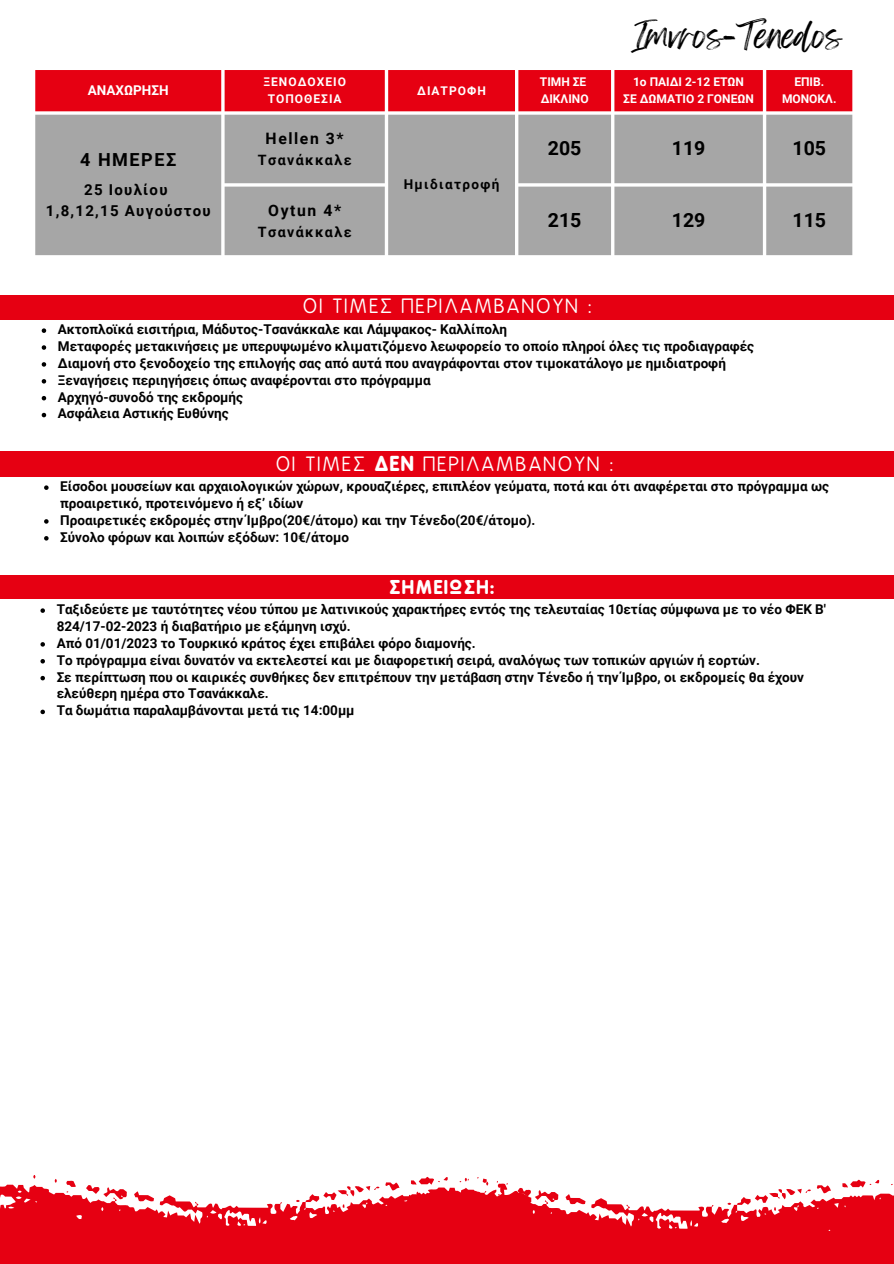
<style>
.page{position:relative;width:894px;height:1264px;background:#fff}
.page>*{position:absolute;margin:0;border:0;box-sizing:border-box;transform-origin:0 0}
.t1{font:29.85px "Feeling Passionate";color:#000}
.t2{font:19.5px "B Preplay";letter-spacing:.085em;color:#fff}
.t3{font:700 19.5px "Roboto";color:#000}
.t4{font:700 18px "B Preplay";letter-spacing:.085em;color:#fff}
.t5{font:700 18px "Roboto";letter-spacing:.085em;color:#000}
.t6{font:700 15.75px "Roboto";letter-spacing:.1em;color:#000}
.t7{font:700 15px/21px "Roboto";letter-spacing:.085em;color:#000;text-align:center}
.t8{font:700 14.25px "Roboto";letter-spacing:.1em;color:#000}
.t9{font:700 13.5px/16.8px "Roboto";color:#000}
.t10{font:700 13.5px "Roboto";letter-spacing:.1em;color:#000}
.t11{font:700 13.5px "Roboto";color:#fff}
.t12{font:700 12px/16.5px "Roboto";color:#fff}
.t13{font:700 12px "Roboto";letter-spacing:.085em;color:#fff}
.s1{font-weight:700}
</style>
<div class="page">
<div style="left:35px;top:70px;width:817px;height:41px;background:#e60012"></div>
<div style="left:35px;top:115px;width:817px;height:140px;background:#a6a6a6"></div>
<div style="left:0;top:295px;width:893px;height:25px;background:#e60012"></div>
<svg style="left:42px;top:328px;width:4px;height:5px"></svg>
<svg style="left:42px;top:345px;width:4px;height:5px"></svg>
<svg style="left:42px;top:362px;width:4px;height:5px"></svg>
<svg style="left:42px;top:379px;width:4px;height:4px"></svg>
<svg style="left:42px;top:396px;width:4px;height:4px"></svg>
<svg style="left:42px;top:413px;width:4px;height:4px"></svg>
<div style="left:0;top:452px;width:893px;height:25px;background:#e60012"></div>
<svg style="left:44px;top:485px;width:5px;height:5px"></svg>
<svg style="left:44px;top:519px;width:5px;height:4px"></svg>
<svg style="left:44px;top:536px;width:5px;height:4px"></svg>
<svg style="left:0;top:1175px;width:893px;height:88px"></svg>
<div style="left:0;top:575px;width:893px;height:23px;background:#e60012"></div>
<svg style="left:40px;top:608px;width:5px;height:5px"></svg>
<svg style="left:40px;top:642px;width:5px;height:4px"></svg>
<svg style="left:40px;top:659px;width:5px;height:4px"></svg>
<svg style="left:40px;top:676px;width:5px;height:4px"></svg>
<svg style="left:40px;top:709px;width:5px;height:5px"></svg>
<p class="t11" style="left:88px;top:83px;width:82px">ΑΝΑΧΩΡΗΣΗ</p>
<h3 class="t5" style="left:80px;top:149px;width:97px">4 ΗΜΕΡΕΣ</h3>
<p class="t7" style="left:46px;top:180px;width:166px">25 Ιουλίου<br>1,8,12,15 Αυγούστου</p>
<p class="t13" style="left:263px;top:75px;width:84px">ΞΕΝΟΔΟΧΕΙΟ</p>
<p class="t13" style="left:267px;top:91px;width:75px">ΤΟΠΟΘΕΣΙΑ</p>
<p class="t6" style="left:265px;top:129px;width:80px">Hellen 3*</p>
<p class="t8" style="left:258px;top:152px;width:95px">Τσανάκκαλε</p>
<p class="t6" style="left:268px;top:201px;width:74px">Oytun 4*</p>
<p class="t8" style="left:258px;top:224px;width:95px">Τσανάκκαλε</p>
<h1 class="t1" style="left:631px;top:11px;width:212px">Imvros-Tenedos</h1>
<p class="t13" style="left:417px;top:83px;width:70px">ΔΙΑΤΡΟΦΗ</p>
<p class="t12" style="left:540px;top:74px;width:50px">ΤΙΜΗ ΣΕ<br>ΔΙΚΛΙΝΟ</p>
<p class="t12" style="left:633px;top:74px;width:112px">1ο ΠΑΙΔΙ 2-12 ΕΤΩΝ</p>
<p class="t12" style="left:623px;top:90px;width:132px">ΣΕ ΔΩΜΑΤΙΟ 2 ΓΟΝΕΩΝ</p>
<p class="t12" style="left:794px;top:74px;width:31px">ΕΠΙΒ.</p>
<p class="t12" style="left:781px;top:90px;width:56px">MOΝΟΚΛ.</p>
<p class="t10" style="left:403px;top:177px;width:97px">Ημιδιατροφή</p>
<p class="t3" style="left:547px;top:137px;width:35px">205</p>
<p class="t3" style="left:671px;top:137px;width:35px">119</p>
<p class="t3" style="left:792px;top:137px;width:35px">105</p>
<p class="t3" style="left:547px;top:209px;width:35px">215</p>
<p class="t3" style="left:671px;top:209px;width:35px">129</p>
<p class="t3" style="left:792px;top:209px;width:35px">115</p>
<h3 class="t2" style="left:304px;top:296px;width:290px">ΟΙ ΤΙΜΕΣ ΠΕΡΙΛΑΜΒΑΝΟΥΝ :</h3>
<p class="t9" style="left:58px;top:321px;width:450px">Ακτοπλοϊκά εισιτήρια, Μάδυτος-Τσανάκκαλε και Λάμψακος- Καλλίπολη</p>
<p class="t9" style="left:58px;top:338px;width:697px">Μεταφορές μετακινήσεις με υπερυψωμένο κλιματιζόμενο λεωφορείο το οποίο πληροί όλες τις προδιαγραφές</p>
<p class="t9" style="left:58px;top:355px;width:669px">Διαμονή στο ξενοδοχείο της επιλογής σας από αυτά που αναγράφονται στον τιμοκατάλογο με ημιδιατροφή</p>
<p class="t9" style="left:58px;top:371px;width:374px">Ξεναγήσεις περιηγήσεις όπως αναφέρονται στο πρόγραμμα</p>
<p class="t9" style="left:58px;top:388px;width:187px">Αρχηγό-συνοδό της εκδρομής</p>
<p class="t9" style="left:58px;top:405px;width:172px">Ασφάλεια Αστικής Ευθύνης</p>
<h3 class="t2" style="left:276px;top:453px;width:339px">ΟΙ ΤΙΜΕΣ <span class="s1">ΔΕΝ</span> ΠΕΡΙΛΑΜΒΑΝΟΥΝ :</h3>
<p class="t9" style="left:60px;top:478px;width:770px">Είσοδοι μουσείων και αρχαιολογικών χώρων, κρουαζιέρες, επιπλέον γεύματα, ποτά και ότι αναφέρεται στο πρόγραμμα ως προαιρετικό, προτεινόμενο ή εξ’ ιδίων</p>
<p class="t9" style="left:60px;top:512px;width:476px">Προαιρετικές εκδρομές στην Ίμβρο(20€/άτομο) και την Τένεδο(20€/άτομο).</p>
<p class="t9" style="left:60px;top:528px;width:290px">Σύνολο φόρων και λοιπών εξόδων: 10€/άτομο</p>
<h3 class="t4" style="left:390px;top:576px;width:106px">ΣΗΜΕΙΩΣΗ:</h3>
<p class="t9" style="left:57px;top:601px;width:770px">Ταξιδεύετε με ταυτότητες νέου τύπου με λατινικούς χαρακτήρες εντός της τελευταίας 10ετίας σύμφωνα με το νέο ΦΕΚ Β'<br>824/17-02-2023 ή διαβατήριο με εξάμηνη ισχύ.</p>
<p class="t9" style="left:57px;top:634px;width:420px">Από 01/01/2023 το Τουρκικό κράτος έχει επιβάλει φόρο διαμονής.</p>
<p class="t9" style="left:57px;top:651px;width:704px">Το πρόγραμμα είναι δυνατόν να εκτελεστεί και με διαφορετική σειρά, αναλόγως των τοπικών αργιών ή εορτών.</p>
<p class="t9" style="left:57px;top:668px;width:748px">Σε περίπτωση που οι καιρικές συνθήκες δεν επιτρέπουν την μετάβαση στην Τένεδο ή την Ίμβρο, οι εκδρομείς θα έχουν ελεύθερη ημέρα στο Τσανάκκαλε.</p>
<p class="t9" style="left:57px;top:702px;width:299px">Τα δωμάτια παραλαμβάνονται μετά τις 14:00μμ</p>
</div>
